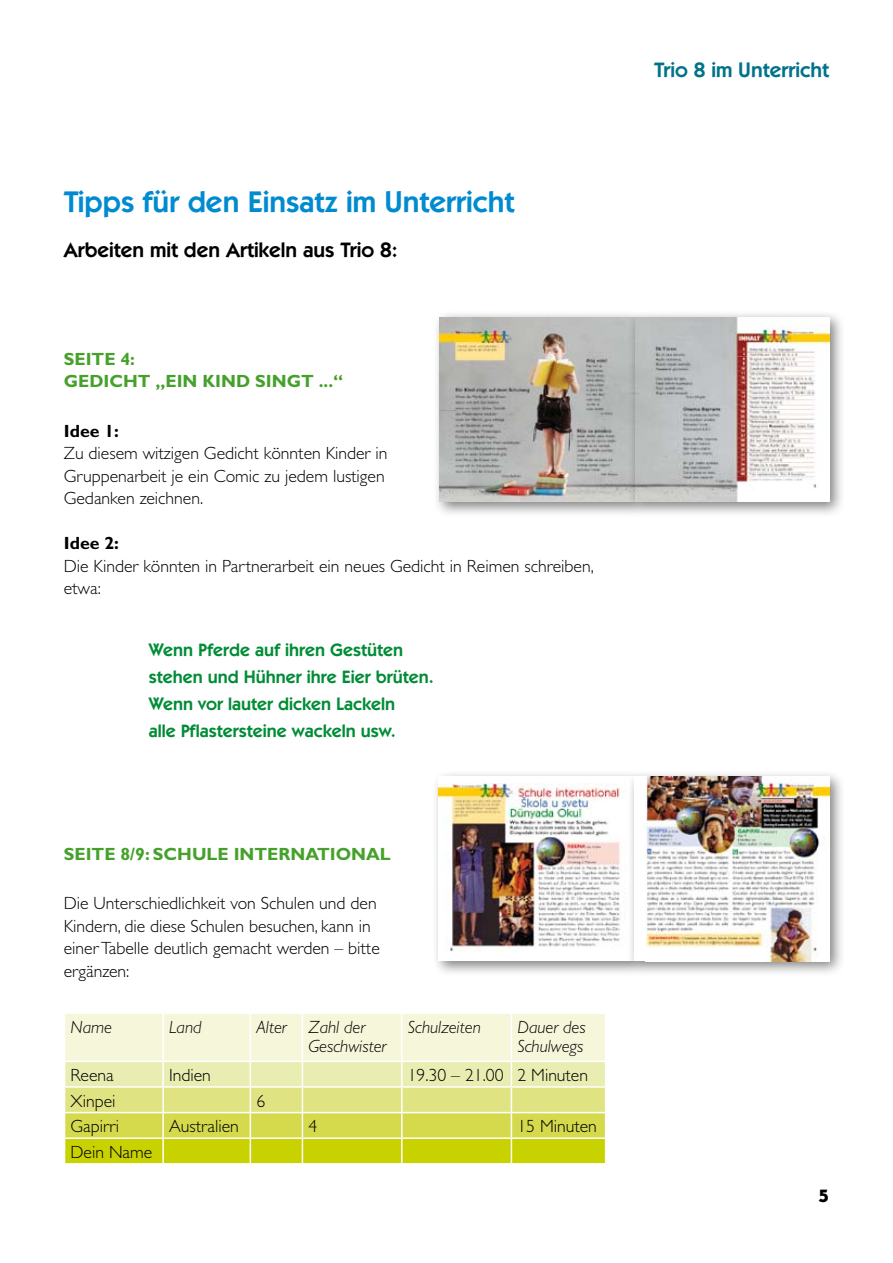
<style>
.page{position:relative;width:893px;height:1263px;background:#fff}
.page>*{position:absolute;margin:0;border:0;box-sizing:border-box;transform-origin:0 0}
.t1{font:600 30px "Itc Kabel";color:#008bd0}
.t2{font:600 21px "Itc Kabel";color:#000}
.t3{font:600 21px "Itc Kabel";color:#007388}
.t4{font:600 18px/27px "Itc Kabel";color:#008c36}
.t5{font:700 18px "Itc Kabel";color:#000}
.t6{font:300 17.7px/22.5px "Gill Sans";color:#000}
.t7{font:700 17.7px/22.5px "Gill Sans";color:#45a12b}
.t8{font:italic 300 17.7px/19.5px "Gill Sans";color:#000}
.t9{font:700 17.7px "Gill Sans";color:#000}
</style>
<div class="page">
<div style="left:432px;top:310px;width:218px;height:207px;background:#000;opacity:.5"></div>
<img style="left:440px;top:317px;width:187px;height:185px">
<div style="left:431px;top:769px;width:218px;height:207px;background:#000;opacity:.5"></div>
<div style="left:439px;top:777px;width:195px;height:184px;background:#fff"></div>
<img style="left:439px;top:783px;width:183px;height:168px">
<div style="left:627px;top:310px;width:218px;height:207px;background:#000;opacity:.5"></div>
<svg style="left:635px;top:317px;width:194px;height:185px"></svg>
<div style="left:626px;top:769px;width:219px;height:207px;background:#000;opacity:.5"></div>
<div style="left:634px;top:777px;width:195px;height:184px;background:#fff"></div>
<img style="left:645px;top:777px;width:184px;height:184px">
<svg style="left:64px;top:1014px;width:542px;height:149px;background:#e4e78e"></svg>
<h1 class="t1" style="left:64px;top:184px;width:452px">Tipps für den Einsatz im Unterricht</h1>
<p class="t2" style="left:64px;top:237px;width:335px">Arbeiten mit den Artikeln aus Trio 8:</p>
<p class="t7" style="left:64px;top:347px;width:281px;text-indent:57px">4:<br>GEDICHT „EIN KIND SINGT ...“</p>
<p class="t9" style="left:64px;top:420px;width:57px">IDEE 1:</p>
<p class="t6" style="left:64px;top:442px;width:325px">Zu diesem witzigen Gedicht könnten Kinder in<br>Gruppenarbeit je ein Comic zu jedem lustigen<br>Gedanken zeichnen.</p>
<p class="t9" style="left:64px;top:533px;width:57px">IDEE 2:</p>
<p class="t6" style="left:64px;top:554px;width:531px">Die Kinder könnten in Partnerarbeit ein neues Gedicht in Reimen schreiben, etwa:</p>
<p class="t7" style="left:64px;top:347px;width:12px">SEITE</p>
<p class="t4" style="left:149px;top:637px;width:287px">Wenn Pferde auf ihren Gestüten stehen und Hühner ihre Eier brüten.<br>Wenn vor lauter dicken Lackeln<br>alle Pflastersteine wackeln usw.</p>
<p class="t7" style="left:64px;top:842px;width:12px">SEITE</p>
<p class="t7" style="left:120px;top:842px;width:266px">8/9: SCHULE I NTERNATIONAL</p>
<p class="t6" style="left:64px;top:892px;width:317px">Die Unterschiedlichkeit von Schulen und den Kindern, die diese Schulen besuchen, kann in einer Tabelle deutlich gemacht werden – bitte ergänzen:</p>
<p class="t8" style="left:71px;top:1017px;width:43px">Name</p>
<p class="t8" style="left:169px;top:1017px;width:34px">Land</p>
<p class="t8" style="left:308px;top:1017px;width:79px;text-indent:-52px">Alter Zahl der<br>Geschwister</p>
<p class="t8" style="left:408px;top:1017px;width:74px">Schulzeiten</p>
<p class="t8" style="left:517px;top:1017px;width:70px">Dauer des<br>Schulwegs</p>
<p class="t6" style="left:71px;top:1064px;width:45px">Reena</p>
<p class="t6" style="left:169px;top:1064px;width:43px">Indien</p>
<p class="t6" style="left:408px;top:1064px;width:182px">19.30 – 21.00 2 Minuten</p>
<p class="t6" style="left:71px;top:1089px;width:47px">Xinpei</p>
<p class="t6" style="left:256px;top:1089px;width:10px">6</p>
<p class="t6" style="left:71px;top:1115px;width:50px">Gapirri</p>
<p class="t6" style="left:169px;top:1115px;width:71px">Australien</p>
<p class="t6" style="left:308px;top:1115px;width:10px">4</p>
<p class="t6" style="left:517px;top:1115px;width:81px">15 Minuten</p>
<p class="t6" style="left:70px;top:1141px;width:83px">Dein Name</p>
<p class="t3" style="left:654px;top:57px;width:177px">Trio 8 im Unterricht</p>
<p class="t5" style="left:819px;top:1184px;width:12px">5</p>
</div>
